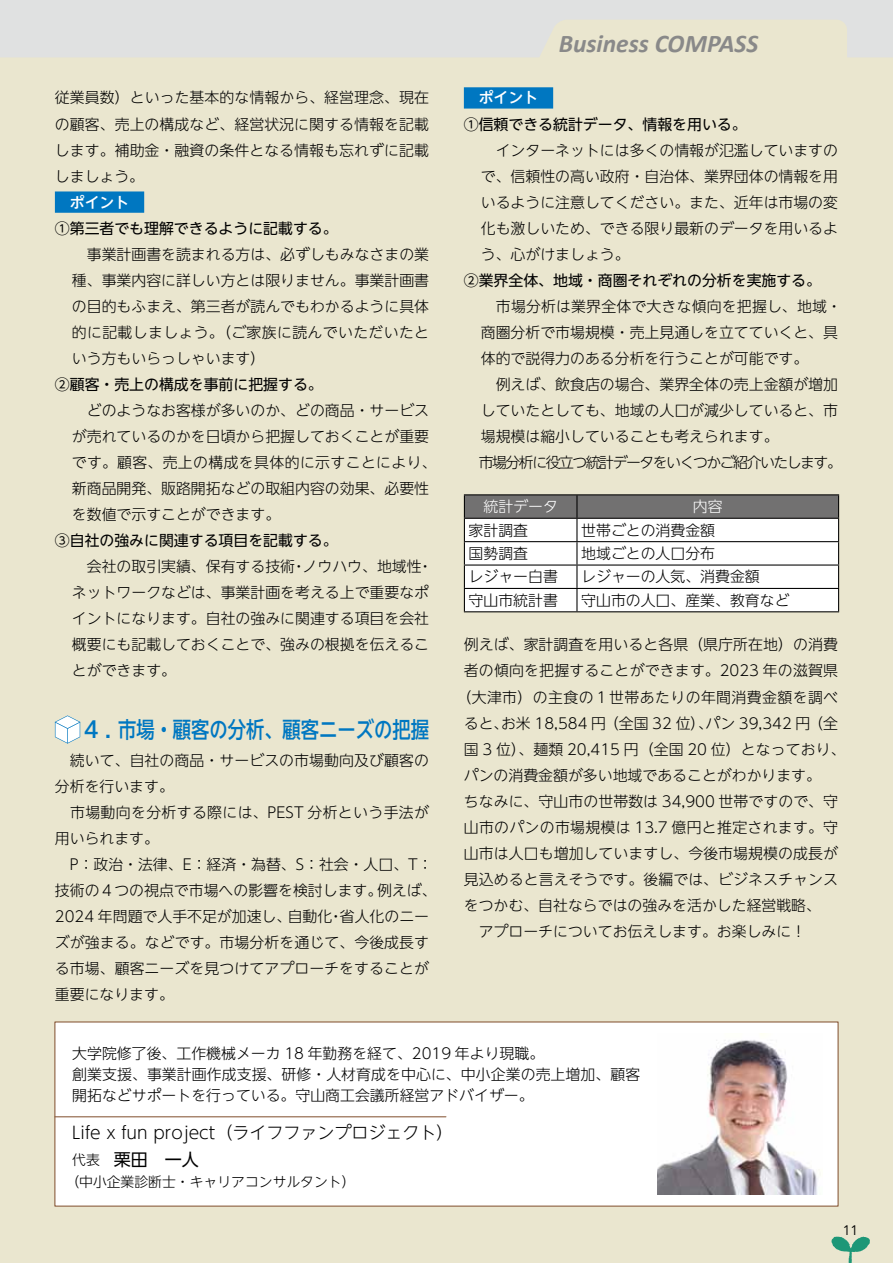
<style>
.page{position:relative;width:893px;height:1263px;background:#eae6cf}
.page>*{position:absolute;margin:0;border:0;box-sizing:border-box;transform-origin:0 0}
.t1{font:italic 700 25.5px "Calibri";color:#898989}
.t2{font:500 22.35px "UD Shin Go NT Pro";color:#0077c1}
.t3{font:300 16.95px/27.2px "UD Shin Go NT Pro";color:#000}
.t4{font:300 14.85px/26.1px "UD Shin Go NT Pro";color:#000}
.t5{font:14.85px "UD Shin Go NT Pro";color:#000}
.t6{font:300 14.85px "UD Shin Go NT Pro";letter-spacing:-.1em;color:#000}
.t7{font:300 14.85px "UD Shin Go NT Pro";letter-spacing:.02em;color:#000}
.t8{font:300 14.85px "UD Shin Go NT Pro";letter-spacing:.025em;color:#000}
.t9{font:500 14.85px "UD Shin Go NT Pro";color:#fff}
.t10{font:300 14.85px "UD Shin Go NT Pro";color:#fff}
.t11{font:300 13.8px "UD Shin Go NT Pro";color:#000}
.t12{font:13.8px "Avenir";color:#000}
.s1{font-size:13.8px}
.s2{font-weight:400}
</style>
<div class="page">
<svg style="left:831px;top:1236px;width:39px;height:27px"></svg>
<svg style="left:0;top:0;width:893px;height:57px;fill:#e0e1e1"></svg>
<div style="left:55px;top:191px;width:89px;height:22px;background:#0077c1"></div>
<svg style="left:55px;top:715px;width:25px;height:28px"></svg>
<div style="left:464px;top:87px;width:89px;height:22px;background:#0077c1"></div>
<div style="left:54px;top:1021px;width:785px;height:185px;background:#fff"></div>
<img style="left:657px;top:1033px;width:164px;height:162px">
<hr style="left:55px;top:1116px;width:391px;height:1px;background:#875737">
<hr style="left:464px;top:494px;width:113px;height:1px;background:#000">
<hr style="left:577px;top:494px;width:262px;height:1px;background:#000">
<svg style="left:464px;top:495px;width:375px;height:116px;background:#d6d6d6"></svg>
<hr style="left:464px;top:611px;width:113px;height:1px;background:#000">
<hr style="left:577px;top:611px;width:262px;height:1px;background:#000">
<p class="t4" style="left:55px;top:84px;width:376px;text-align:justify">従業員数）といった基本的な情報から、経営理念、現在の顧客、売上の構成など、経営状況に関する情報を記載します。補助金・融資の条件となる情報も忘れずに記載しましょう。</p>
<p class="t9" style="left:55px;top:190px;width:91px">　ポイント　</p>
<p class="t5" style="left:55px;top:216px;width:284px">①第三者でも理解できるように記載する。</p>
<p class="t4" style="left:72px;top:240px;width:359px;text-align:justify">　事業計画書を読まれる方は、必ずしもみなさまの業種、事業内容に詳しい方とは限りません。事業計画書の目的もふまえ、第三者が読んでもわかるように具体的に記載しましょう。（ご家族に読んでいただいたという方もいらっしゃいます）</p>
<p class="t5" style="left:55px;top:372px;width:269px">②顧客・売上の構成を事前に把握する。</p>
<p class="t4" style="left:72px;top:397px;width:366px">　どのようなお客様が多いのか、どの商品・サービスが売れているのかを日頃から把握しておくことが重要です。顧客、売上の構成を具体的に示すことにより、新商品開発、販路開拓などの取組内容の効果、必要性を数値で示すことができます。</p>
<p class="t5" style="left:55px;top:529px;width:284px">③自社の強みに関連する項目を記載する。</p>
<p class="t4" style="left:72px;top:553px;width:362px">　会社の取引実績、保有する技術・ノウハウ、地域性・ネットワークなどは、事業計画を考える上で重要なポイントになります。自社の強みに関連する項目を会社概要にも記載しておくことで、強みの根拠を伝えることができます。</p>
<h2 class="t2" style="left:80px;top:711px;width:350px">４. 市場・顧客の分析、顧客ニーズの把握</h2>
<p class="t4" style="left:55px;top:746px;width:383px">　続いて、自社の商品・サービスの市場動向及び顧客の分析を行います。<br>　市場動向を分析する際には、PEST 分析という手法が用いられます。<br>　P：政治・法律、E：経済・為替、S：社会・人口、T：技術の４つの視点で市場への影響を検討します。例えば、<br>2024 年問題で人手不足が加速し、自動化・省人化のニーズが強まる。などです。市場分析を通じて、今後成長する市場、顧客ニーズを見つけてアプローチをすることが重要になります。</p>
<h1 class="t1" style="left:559px;top:28px;width:201px">Business COMPASS</h1>
<p class="t9" style="left:464px;top:86px;width:91px">　ポイント　</p>
<p class="t5" style="left:464px;top:112px;width:284px">①信頼できる統計データ、情報を用いる。</p>
<p class="t4" style="left:481px;top:136px;width:359px;text-align:justify">　インターネットには多くの情報が氾濫していますので、信頼性の高い政府・自治体、業界団体の情報を用いるように注意してください。また、近年は市場の変化も激しいため、できる限り最新のデータを用いるよう、心がけましょう。</p>
<p class="t5" style="left:464px;top:268px;width:359px">②業界全体、地域・商圏それぞれの分析を実施する。</p>
<p class="t4" style="left:481px;top:293px;width:362px">　市場分析は業界全体で大きな傾向を把握し、地域・</p>
<p class="t4" style="left:481px;top:319px;width:359px">商圏分析で市場規模・売上見通しを立てていくと、具</p>
<p class="t4" style="left:481px;top:345px;width:329px">体的で説得力のある分析を行うことが可能です。</p>
<p class="t4" style="left:481px;top:371px;width:359px">　例えば、飲食店の場合、業界全体の売上金額が増加</p>
<p class="t4" style="left:481px;top:397px;width:359px">していたとしても、地域の人口が減少していると、市</p>
<p class="t4" style="left:481px;top:423px;width:299px">場規模は縮小していることも考えられます。</p>
<p class="t6" style="left:464px;top:450px;width:380px">　市場分析に役立つ統計データをいくつかご紹介いたします。</p>
<p class="t10" style="left:483px;top:495px;width:76px">統計データ</p>
<p class="t10" style="left:693px;top:495px;width:31px">内容</p>
<p class="t4" style="left:469px;top:516px;width:61px">家計調査</p>
<p class="t4" style="left:581px;top:516px;width:135px">世帯ごとの消費金額</p>
<p class="t4" style="left:469px;top:540px;width:61px">国勢調査</p>
<p class="t4" style="left:581px;top:540px;width:135px">地域ごとの人口分布</p>
<p class="t4" style="left:469px;top:563px;width:91px">レジャー白書</p>
<p class="t4" style="left:581px;top:563px;width:180px">レジャーの人気、消費金額</p>
<p class="t4" style="left:469px;top:586px;width:91px">守山市統計書</p>
<p class="t4" style="left:581px;top:586px;width:210px">守山市の人口、産業、教育など</p>
<p class="t4" style="left:464px;top:631px;width:376px">例えば、家計調査を用いると各県（県庁所在地）の消費</p>
<p class="t4" style="left:464px;top:657px;width:376px">者の傾向を把握することができます。2023 年の滋賀県</p>
<p class="t8" style="left:456px;top:685px;width:383px">（大津市）の主食の１世帯あたりの年間消費金額を調べ</p>
<p class="t4" style="left:464px;top:709px;width:376px">ると、お米 18,584 円（全国 32 位）、パン 39,342 円（全</p>
<p class="t4" style="left:464px;top:735px;width:383px">国 3 位）、麺類 20,415 円（全国 20 位）となっており、</p>
<p class="t4" style="left:464px;top:761px;width:359px">パンの消費金額が多い地域であることがわかります。</p>
<p class="t4" style="left:464px;top:787px;width:376px">ちなみに、守山市の世帯数は 34,900 世帯ですので、守</p>
<p class="t7" style="left:464px;top:815px;width:376px">山市のパンの市場規模は 13.7 億円と推定されます。守</p>
<p class="t4" style="left:464px;top:839px;width:376px">山市は人口も増加していますし、今後市場規模の成長が</p>
<p class="t4" style="left:464px;top:866px;width:376px">見込めると言えそうです。後編では、ビジネスチャンス</p>
<p class="t4" style="left:464px;top:892px;width:359px">をつかむ、自社ならではの強みを活かした経営戦略、</p>
<p class="t4" style="left:464px;top:918px;width:344px">　アプローチについてお伝えします。お楽しみに！</p>
<p class="t4" style="left:72px;top:1042px;width:569px;line-height:21.3px">大学院修了後、工作機械メーカ 18 年勤務を経て、2019 年より現職。<br>創業支援、事業計画作成支援、研修・人材育成を中心に、中小企業の売上増加、顧客開拓などサポートを行っている。守山商工会議所経営アドバイザー。</p>
<p class="t3" style="left:72px;top:1118px;width:383px">Life x fun project（ライフファンプロジェクト）<span class="s1">代表　</span><span class="s2">栗田　一人</span></p>
<p class="t11" style="left:65px;top:1171px;width:292px">（中小企業診断士・キャリアコンサルタント）</p>
<p class="t12" style="left:843px;top:1222px;width:17px">11</p>
</div>
